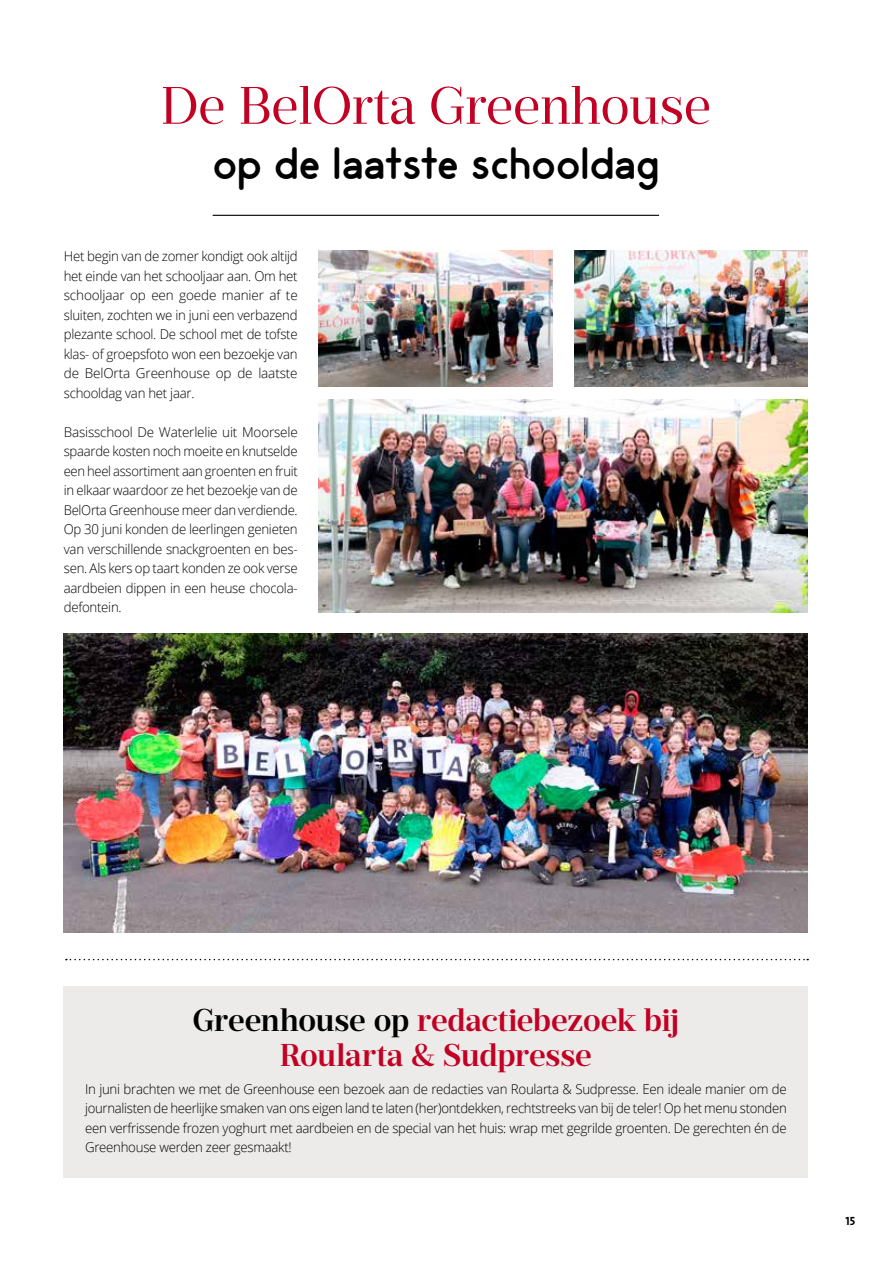
<style>
.page{position:relative;width:893px;height:1263px;background:#fff}
.page>*{position:absolute;margin:0;border:0;box-sizing:border-box;transform-origin:0 0}
.t1{font:52.5px "Prumo Deck";color:#c20023}
.t2{font:45px "Odin Rounded";color:#000}
.t3{font:600 31.5px/34.5px "Prumo Deck";letter-spacing:-.01em;color:#c20023;text-align:center}
.t4{font:300 13.5px/19.5px "Open Sans";letter-spacing:-.02em;color:#000;text-align:justify}
.t5{font:12px "The Sans Bold Caps";color:#000}
.s1{color:#000}
</style>
<div class="page">
<hr style="left:213px;top:215px;width:446px;height:1px;background:#000">
<img style="left:319px;top:400px;width:489px;height:212px">
<img style="left:319px;top:251px;width:234px;height:136px">
<img style="left:64px;top:634px;width:744px;height:298px">
<img style="left:574px;top:251px;width:234px;height:136px">
<div style="left:64px;top:986px;width:744px;height:192px;background:#ecebea"></div>
<svg style="left:66px;top:959px;width:742px;height:1px"></svg>
<h1 class="t1" style="left:161px;top:75px;width:552px">De BelOrta Greenhouse</h1>
<h2 class="t2" style="left:213px;top:137px;width:448px">op de laatste schooldag</h2>
<p class="t4" style="left:64px;top:246px;width:235px">Het begin van de zomer kondigt ook altijd het einde van het schooljaar aan. Om het schooljaar op een goede manier af te sluiten, zochten we in juni een verbazend plezante school. De school met de tofste klas- of groepsfoto won een bezoekje van de BelOrta Greenhouse op de laatste schooldag van het jaar.</p>
<p class="t4" style="left:64px;top:422px;width:235px">Basisschool De Waterlelie uit Moorsele spaarde kosten noch moeite en knutselde een heel assortiment aan groenten en fruit in elkaar waardoor ze het bezoekje van de BelOrta Greenhouse meer dan verdiende.<br>Op 30 juni konden de leerlingen genieten van verschillende snackgroenten en bes&shy;sen. Als kers op taart konden ze ook verse aardbeien dippen in een heuse chocola&shy;defontein.</p>
<h3 class="t3" style="left:192px;top:1004px;width:488px"><span class="s1">Greenhouse op</span> redactiebezoek bij<br>Roularta &amp; Sudpresse</h3>
<p class="t4" style="left:85px;top:1079px;width:703px">In juni brachten we met de Greenhouse een bezoek aan de redacties van Roularta &amp; Sudpresse. Een ideale manier om de journalisten de heerlijke smaken van ons eigen land te laten (her)ontdekken, rechtstreeks van bij de teler! Op het menu stonden een verfrissende frozen yoghurt met aardbeien en de special van het huis: wrap met gegrilde groenten. De gerechten én de Greenhouse werden zeer gesmaakt!</p>
<p class="t5" style="left:845px;top:1211px;width:11px">15</p>
</div>
